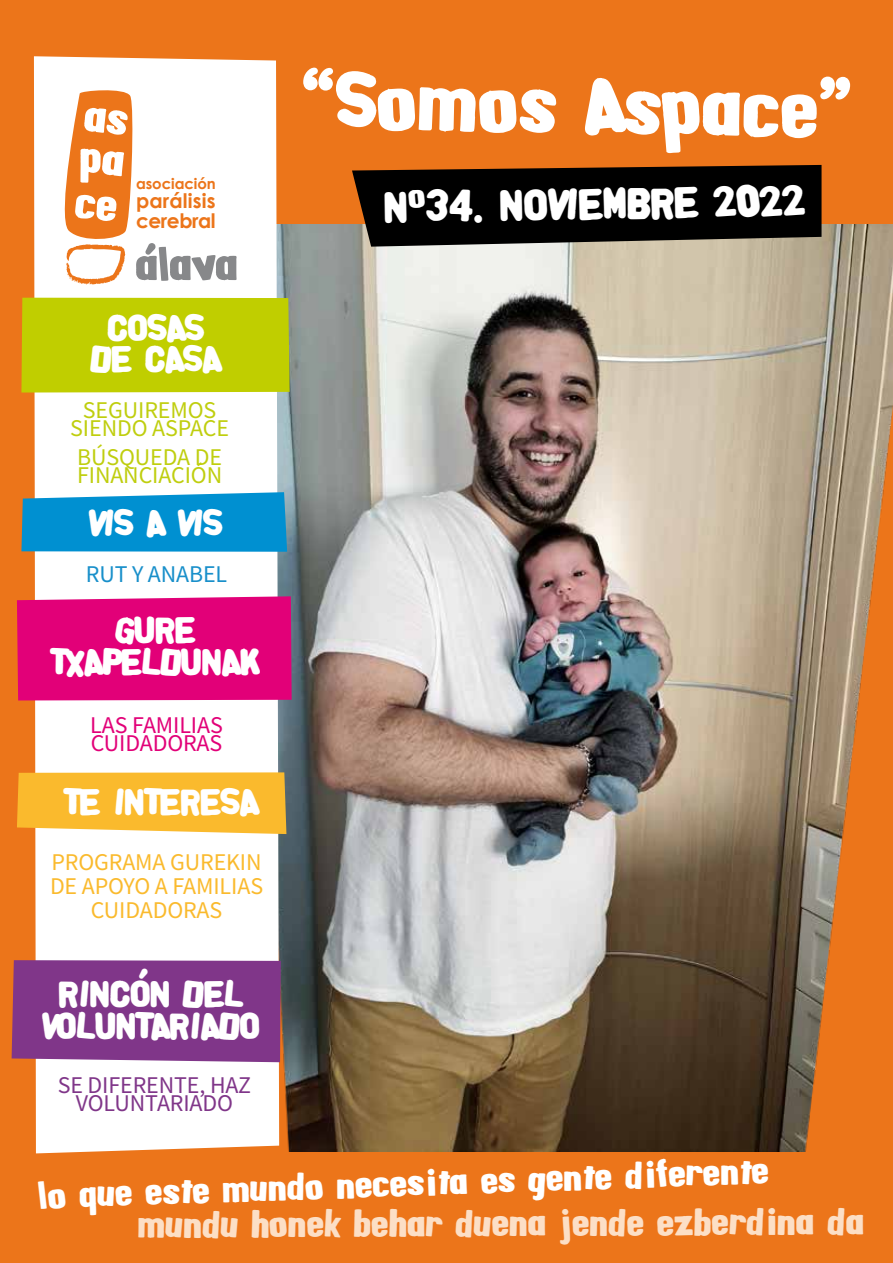
<style>
.page{position:relative;width:893px;height:1263px;background:#ec751a}
.page>*{position:absolute;margin:0;border:0;box-sizing:border-box;transform-origin:0 0}
.t1{font:76.05px "Alpha Fridge Magnets";color:#fff}
.t2{font:42.6px "Alpha Fridge Magnets";color:#fff}
.t3{font:36px/31.7px "Alpha Fridge Magnets";letter-spacing:-.005em;color:#fff;text-align:center}
.t4{font:34.65px "Alpha Fridge Magnets";color:#fff}
.t5{font:34.65px "Alpha Fridge Magnets";color:#fcdfc6}
.t6{font:24px/18px "Source Sans Variable";letter-spacing:-.005em;color:#bfce0e;text-align:center}
.t7{font:24px/24px "Source Sans Variable";letter-spacing:-.005em;color:#faba2d;text-align:center}
.t8{font:24px/18px "Source Sans Variable";letter-spacing:-.005em;color:#803689;text-align:center}
.t9{font:24px/18px "Source Sans Variable";letter-spacing:-.005em;color:#e20078}
.t10{font:24px "Source Sans Variable";letter-spacing:-.005em;color:#188fca}
.t11{font:700 20.1px/19.4px "Century Gothic";letter-spacing:.005em;color:#ec751a}
.t12{font:700 14.85px "Century Gothic";letter-spacing:-.005em;color:#ec751a}
</style>
<div class="page">
<img style="left:279px;top:224px;width:614px;height:927px">
<svg style="left:34px;top:56px;width:245px;height:1097px"></svg>
<svg style="left:55px;top:87px;width:182px;height:198px"></svg>
<svg style="left:21px;top:492px;width:266px;height:60px;background:#1196d1"></svg>
<div style="left:17px;top:596px;width:275px;height:104px;background:#e20078"></div>
<svg style="left:17px;top:772px;width:269px;height:62px;background:#f9bc38"></svg>
<div style="left:12px;top:960px;width:269px;height:102px;background:#803689"></div>
<div style="left:21px;top:298px;width:269px;height:94px;background:#c0ce00"></div>
<svg style="left:352px;top:165px;width:469px;height:82px;background:#18120d"></svg>
<p class="t12" style="left:136px;top:172px;width:81px">asociación</p>
<p class="t11" style="left:136px;top:191px;width:81px">parálisis cerebral</p>
<p class="t3" style="left:91px;top:312px;width:132px">COSAS<br>DE CASA</p>
<p class="t6" style="left:70px;top:401px;width:160px">SEGUIREMOS<br>SIENDO ASPACE</p>
<p class="t6" style="left:77px;top:448px;width:147px;text-align:left">BÚSQUEDA DE<br>FINANCIACIÓN</p>
<p class="t3" style="left:90px;top:507px;width:135px">VIS A VIS</p>
<p class="t10" style="left:86px;top:560px;width:143px">RUT Y ANABEL</p>
<p class="t3" style="left:52px;top:614px;width:211px">GURE<br>TXAPELDUNAK</p>
<p class="t9" style="left:90px;top:716px;width:134px">LAS FAMILIAS<br>CUIDADORAS</p>
<p class="t3" style="left:65px;top:786px;width:196px">TE INTERESA</p>
<p class="t7" style="left:50px;top:850px;width:215px">PROGRAMA GUREKIN<br>DE APOYO A FAMILIAS<br>CUIDADORAS</p>
<p class="t3" style="left:43px;top:978px;width:219px">RINCÓN DEL<br>VOLUNTARIADO</p>
<p class="t8" style="left:58px;top:1076px;width:195px">SE DIFERENTE, HAZ<br>VOLUNTARIADO</p>
<h1 class="t1" style="left:304px;top:47px;width:552px;rotate:1deg">“Somos Aspace”</h1>
<p class="t2" style="left:384px;top:178px;width:423px;rotate:-1deg">Nº34. NOVIEMBRE 2022</p>
<p class="t4" style="left:36px;top:1171px;width:735px;rotate:-2deg">lo que este mundo necesita es gente diferente</p>
<p class="t5" style="left:139px;top:1199px;width:728px">mundu honek behar duena jende ezberdina da</p>
</div>
